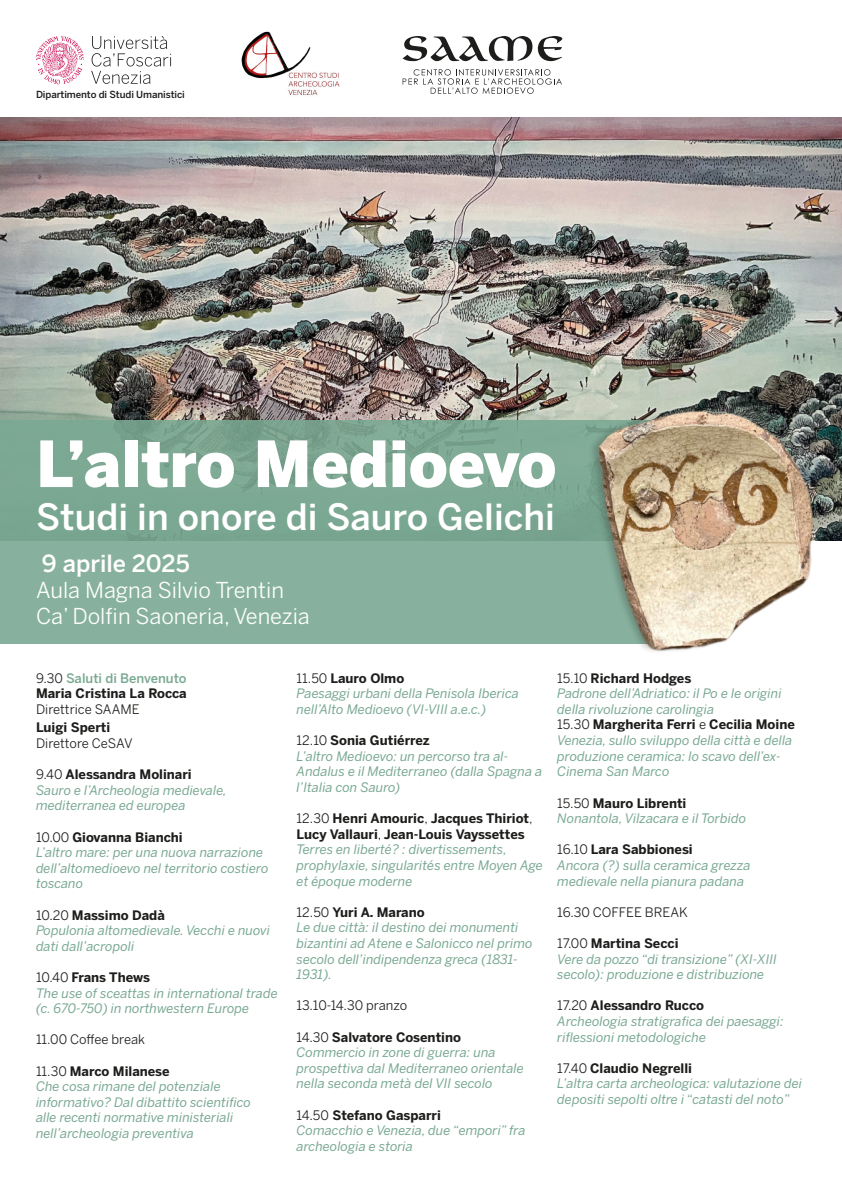
<style>
.page{position:relative;width:842px;height:1191px;background:#fff}
.page>*{position:absolute;margin:0;border:0;box-sizing:border-box;transform-origin:0 0}
.t1{font:900 63px "Benton Sans";color:#fff}
.t2{font:500 36px "Benton Sans";color:#fff}
.t3{font:500 23.5px "Benton Sans";color:#fff}
.t4{font:21.8px/26.1px "Benton Sans";color:#fff}
.t5{font:italic 13px/15.6px "Benton Sans";color:#7aa993}
.t6{font:13px "Benton Sans";color:#1d1d1b}
.t7{font:700 13px/15.6px "Benton Sans";color:#1d1d1b}
.t8{font:500 9.7px "Benton Sans";letter-spacing:-.01em;color:#1d1d1b}
.s1{font-weight:400}
.s2{font-weight:500;color:#7aa993}
.s3{font-style:normal;color:#1d1d1b}
.s4{font-weight:700;font-style:normal;color:#1d1d1b}
</style>
<div class="page">
<img style="left:0;top:118px;width:842px;height:422px">
<svg style="left:91px;top:36px;width:80px;height:48px"></svg>
<svg style="left:36px;top:36px;width:48px;height:48px"></svg>
<img style="left:241px;top:31px;width:99px;height:65px">
<svg style="left:403px;top:36px;width:129px;height:25px"></svg>
<svg style="left:538px;top:36px;width:24px;height:25px"></svg>
<svg style="left:403px;top:69px;width:159px;height:25px"></svg>
<div style="left:0;top:420px;width:693px;height:223px;background:#81ac97"></div>
<img style="left:587px;top:405px;width:240px;height:247px">
<p class="t8" style="left:36px;top:88px;width:150px">Dipartimento di Studi Umanistici</p>
<h1 class="t1" style="left:36px;top:426px;width:522px">L’altro Medioevo</h1>
<h2 class="t2" style="left:36px;top:496px;width:520px">Studi in onore di Sauro Gelichi</h2>
<h3 class="t3" style="left:42px;top:549px;width:149px">9 aprile 2025</h3>
<h3 class="t4" style="left:36px;top:576px;width:275px">Aula Magna Silvio Trentin<br>Ca’ Dolfin Saoneria, Venezia</h3>
<p class="t7" style="left:36px;top:670px;width:152px"><span class="s1">9.30</span> <span class="s2">Saluti di Benvenuto<br></span>Maria Cristina La Rocca</p>
<p class="t6" style="left:36px;top:701px;width:105px">Direttrice SAAME</p>
<p class="t7" style="left:36px;top:719px;width:76px">Luigi Sperti</p>
<p class="t6" style="left:36px;top:735px;width:98px">Direttore CeSAV</p>
<p class="t5" style="left:36px;top:766px;width:192px"><span class="s3">9.40</span> <span class="s4">Alessandra Molinari<br></span>Sauro e l’Archeologia medievale, mediterranea ed europea</p>
<p class="t5" style="left:36px;top:829px;width:234px"><span class="s3">10.00</span> <span class="s4">Giovanna Bianchi<br></span>L’altro mare: per una nuova narrazione dell’altomedioevo nel territorio costiero toscano</p>
<p class="t5" style="left:36px;top:907px;width:235px"><span class="s3">10.20</span> <span class="s4">Massimo Dadà<br></span>Populonia altomedievale. Vecchi e nuovi dati dall’acropoli</p>
<p class="t5" style="left:36px;top:969px;width:243px"><span class="s3">10.40</span> <span class="s4">Frans Thews<br></span>The use of sceattas in international trade (c. 670-750) in northwestern Europe</p>
<p class="t6" style="left:36px;top:1032px;width:111px">11.00 Coffee break</p>
<p class="t5" style="left:36px;top:1063px;width:216px"><span class="s3">11.30</span> <span class="s4">Marco Milanese<br></span>Che cosa rimane del potenziale informativo? Dal dibattito scientifico alle recenti normative ministeriali nell’archeologia preventiva</p>
<p class="t5" style="left:297px;top:670px;width:224px"><span class="s3">11.50</span> <span class="s4">Lauro Olmo<br></span>Paesaggi urbani della Penisola Iberica nell’Alto Medioevo (VI-VIII a.e.c.)</p>
<p class="t5" style="left:297px;top:732px;width:247px"><span class="s3">12.10</span> <span class="s4">Sonia Gutiérrez<br></span>L’altro Medioevo: un percorso tra al-<br>Andalus e il Mediterraneo (dalla Spagna a l’Italia con Sauro)</p>
<p class="t5" style="left:297px;top:810px;width:248px"><span class="s3">12.30</span> <span class="s4">Henri Amouric</span><span class="s3">,</span> <span class="s4">Jacques Thiriot</span><span class="s3">, </span><span class="s4">Lucy Vallauri</span><span class="s3">,</span> <span class="s4">Jean-Louis Vayssettes </span>Terres en liberté? : divertissements, prophylaxie, singularités entre Moyen Age et époque moderne</p>
<p class="t5" style="left:297px;top:904px;width:238px"><span class="s3">12.50</span> <span class="s4">Yuri A. Marano<br></span>Le due città: il destino dei monumenti bizantini ad Atene e Salonicco nel primo secolo dell’indipendenza greca (1831-<br>1931).</p>
<p class="t6" style="left:297px;top:998px;width:112px">13.10-14.30 pranzo</p>
<p class="t5" style="left:297px;top:1029px;width:229px"><span class="s3">14.30</span> <span class="s4">Salvatore Cosentino </span>Commercio in zone di guerra: una prospettiva dal Mediterraneo orientale nella seconda metà del VII secolo</p>
<p class="t5" style="left:297px;top:1107px;width:230px"><span class="s3">14.50</span> <span class="s4">Stefano Gasparri<br></span>Comacchio e Venezia, due “empori” fra archeologia e storia</p>
<p class="t5" style="left:557px;top:670px;width:239px"><span class="s3">15.10</span> <span class="s4">Richard Hodges<br></span>Padrone dell’Adriatico: il Po e le origini della rivoluzione carolingia<br><span class="s3">15.30</span> <span class="s4">Margherita Ferri</span> <span class="s3">e</span> <span class="s4">Cecilia Moine </span>Venezia, sullo sviluppo della città e della produzione ceramica: lo scavo dell’ex-Cinema San Marco</p>
<p class="t5" style="left:557px;top:795px;width:190px"><span class="s3">15.50</span> <span class="s4">Mauro Librenti<br></span>Nonantola, Vilzacara e il Torbido</p>
<p class="t5" style="left:557px;top:841px;width:195px"><span class="s3">16.10</span> <span class="s4">Lara Sabbionesi<br></span>Ancora (?) sulla ceramica grezza medievale nella pianura padana</p>
<p class="t6" style="left:557px;top:904px;width:132px">16.30 COFFEE BREAK</p>
<p class="t5" style="left:557px;top:935px;width:221px"><span class="s3">17.00</span> <span class="s4">Martina Secci<br></span>Vere da pozzo “di transizione” (XI-XIII secolo): produzione e distribuzione</p>
<p class="t5" style="left:557px;top:997px;width:228px"><span class="s3">17.20</span> <span class="s4">Alessandro Rucco<br></span>Archeologia stratigrafica dei paesaggi: riflessioni metodologiche</p>
<p class="t5" style="left:557px;top:1060px;width:246px"><span class="s3">17.40</span> <span class="s4">Claudio Negrelli<br></span>L’altra carta archeologica: valutazione dei depositi sepolti oltre i “catasti del noto”</p>
</div>
